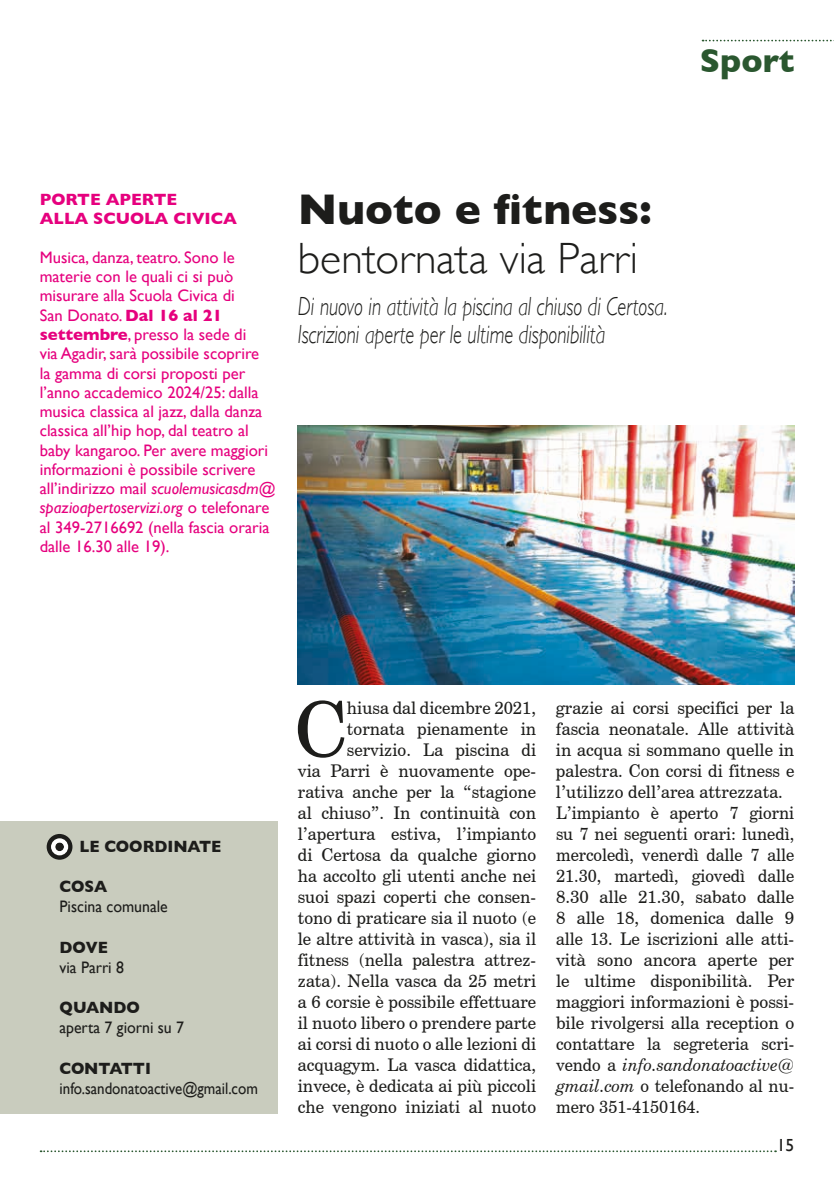
<style>
.page{position:relative;width:834px;height:1191px;background:#fff}
.page>*{position:absolute;margin:0;border:0;box-sizing:border-box;transform-origin:0 0}
.t1{font:75.6px "Century Schoolbook BT";color:#1d1d1b}
.t2{font:300 43.75px "Gill Sans";color:#1d1d1b}
.t3{font:700 43.75px "Gill Sans";color:#1d1d1b}
.t4{font:700 33.25px "Gill Sans";color:#2a572f}
.t5{font:italic 300 26.25px/28.5px "Gill Sans";color:#1d1d1b;scale:.76 1}
.t6{font:17.5px/21px "Century Schoolbook BT";color:#1d1d1b;text-align:right}
.t7{font:17.5px "Gill Sans";color:#1d1d1b}
.t8{font:16.62px/19.2px "Gill Sans";color:#e6007e}
.t9{font:16.62px "Gill Sans";color:#1d1d1b;scale:.95 1}
.t10{font:700 16.62px "Gill Sans";color:#1d1d1b;scale:.95 1}
.t11{font:16.62px "Gill Sans";color:#1d1d1b;scale:.9 1}
.t12{font:700 16.62px/19.2px "Gill Sans";color:#e6007e}
.s1{font-weight:700}
.s2{font-style:italic}
</style>
<div class="page">
<div style="left:1px;top:820px;width:277px;height:293px;background:#c9ccbe"></div>
<svg style="left:702px;top:40px;width:132px;height:1px"></svg>
<svg style="left:41px;top:1150px;width:734px;height:2px"></svg>
<img style="left:298px;top:425px;width:496px;height:260px">
<svg style="left:47px;top:834px;width:25px;height:25px"></svg>
<h3 class="t4" style="left:699px;top:35px;width:96px">Sport</h3>
<p class="t12" style="left:40px;top:190px;width:199px">PORTE APERTE<br>ALLA SCUOLA CIVICA</p>
<p class="t8" style="left:40px;top:247px;width:237px">Musica, danza, teatro. Sono le materie con le quali ci si può misurare alla Scuola Civica di<br>San Donato. <span class="s1">Dal 16 al 21 settembre</span>, presso la sede di<br>via Agadir, sarà possibile scoprire<br>la gamma di corsi proposti per l’anno accademico 2024/25: dalla musica classica al jazz, dalla danza classica all’hip hop, dal teatro al baby kangaroo. Per avere maggiori informazioni è possibile scrivere all’indirizzo mail <span class="s2">scuolemusicasdm@ spazioapertoservizi.org</span> o telefonare al 349-2716692 (nella fascia oraria dalle 16.30 alle 19).</p>
<h2 class="t3" style="left:298px;top:174px;width:355px">Nuoto e fitness:</h2>
<h2 class="t2" style="left:298px;top:224px;width:341px">bentornata via Parri</h2>
<h3 class="t5" style="left:298px;top:292px;width:487px">Di nuovo in attività la piscina al chiuso di Certosa.<br>Iscrizioni aperte per le ultime disponibilità</h3>
<p class="t10" style="left:79px;top:833px;width:151px">LE COORDINATE</p>
<p class="t10" style="left:60px;top:873px;width:52px">COSA</p>
<p class="t9" style="left:60px;top:897px;width:115px">Piscina comunale</p>
<p class="t10" style="left:60px;top:934px;width:52px">DOVE</p>
<p class="t9" style="left:60px;top:957px;width:69px">via Parri 8</p>
<p class="t10" style="left:60px;top:994px;width:86px">QUANDO</p>
<p class="t9" style="left:60px;top:1017px;width:133px">aperta 7 giorni su 7</p>
<p class="t10" style="left:60px;top:1054px;width:98px">CONTATTI</p>
<p class="t11" style="left:60px;top:1078px;width:222px">info.sandonatoactive@gmail.com</p>
<h1 class="t1" style="left:294px;top:683px;width:54px">C</h1>
<p class="t6" style="left:298px;top:697px;width:240px">hiusa dal dicembre 2021, tornata pienamente in servizio. La piscina di<br>via Parri è nuovamente ope&shy;rativa anche per la “stagione al chiuso”. In continuità con l’apertura estiva, l’impianto di Certosa da qualche giorno ha accolto gli utenti anche nei suoi spazi coperti che consen&shy;tono di praticare sia il nuoto (e le altre attività in vasca), sia il fitness (nella palestra attrez&shy;zata). Nella vasca da 25 metri a 6 corsie è possibile effettuare il nuoto libero o prendere parte ai corsi di nuoto o alle lezioni di acquagym. La vasca didattica, invece, è dedicata ai più piccoli che vengono iniziati al nuoto</p>
<p class="t6" style="left:556px;top:697px;width:240px;text-align:left">grazie ai corsi specifici per la fascia neonatale. Alle attività in acqua si sommano quelle in palestra. Con corsi di fitness e l’utilizzo dell’area attrezzata.<br>L’impianto è aperto 7 giorni su 7 nei seguenti orari: lunedì, mercoledì, venerdì dalle 7 alle<br>21.30, martedì, giovedì dalle<br>8.30 alle 21.30, sabato dalle<br>8 alle 18, domenica dalle 9 alle 13. Le iscrizioni alle atti&shy;vità sono ancora aperte per le ultime disponibilità. Per maggiori informazioni è possi&shy;bile rivolgersi alla reception o contattare la segreteria scri&shy;vendo a <span class="s2">info.sandonatoactive@ gmail.com</span> o telefonando al nu&shy;mero 351-4150164.</p>
<p class="t7" style="left:776px;top:1135px;width:19px">15</p>
</div>
